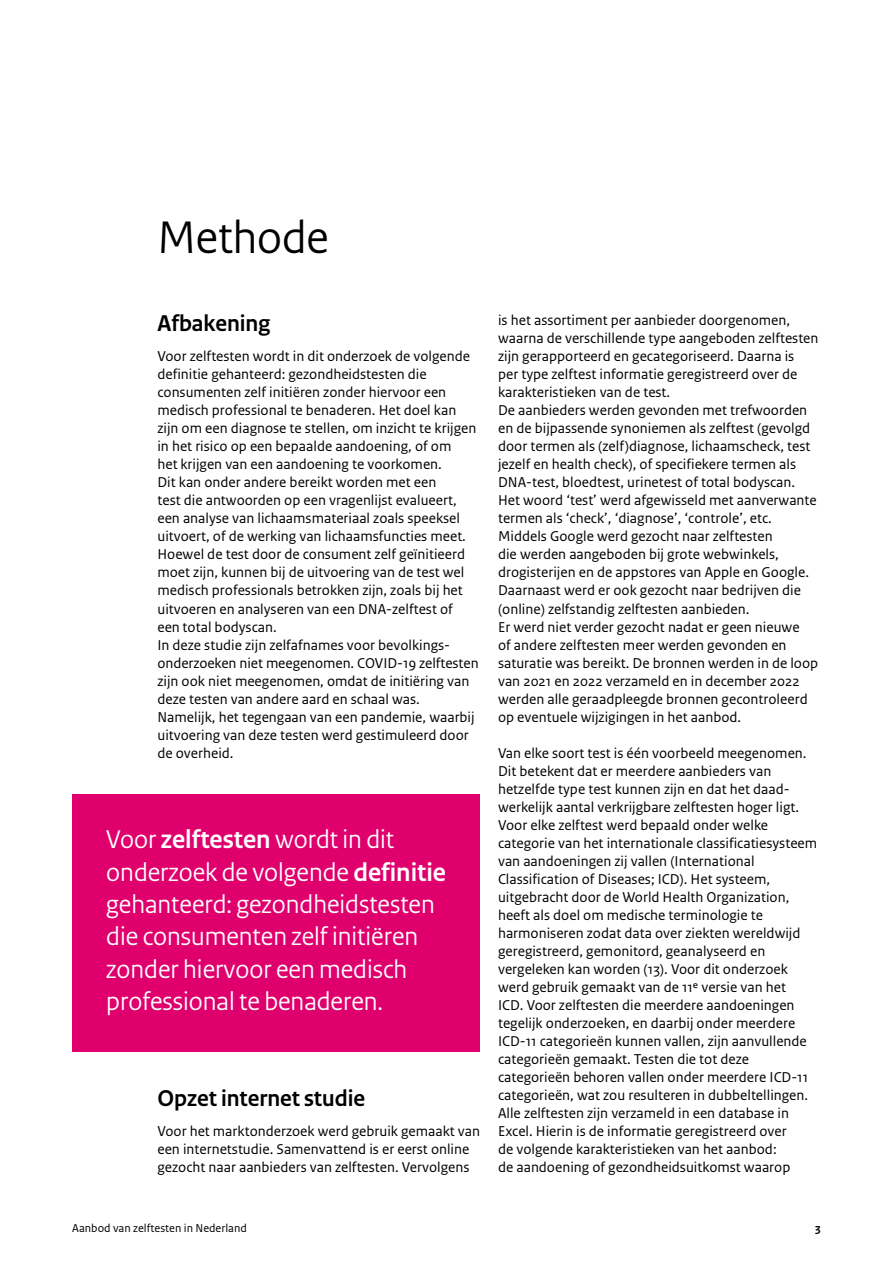
<style>
.page{position:relative;width:893px;height:1263px;background:#fff}
.page>*{position:absolute;margin:0;border:0;box-sizing:border-box;transform-origin:0 0}
.H2_Hoofdstuk_32pt__A4{font:48px "Rijksoverheid Sans Heading";color:#000}
.Quote_18pt{font:27px/32.4px "Rijksoverheid Sans Heading";color:#fff}
.H3_Paragraafkop_16pt__A4{font:700 24px "Rijksoverheid Sans Heading";color:#000}
.Body_10pt{font:15px/18px "Rijksoverheid Sans Text";color:#000}
.t1{font:12px "Rijksoverheid Sans Text";color:#000}
.t2{font:700 12px "Rijksoverheid Sans Text";color:#000}
.s1{font-weight:700}
</style>
<div class="page">
<div style="left:72px;top:794px;width:408px;height:257px;background:#e0006d"></div>
<h2 class="H2_Hoofdstuk_32pt__A4" style="left:157px;top:210px;width:173px">Methode</h2>
<h3 class="H3_Paragraafkop_16pt__A4" style="left:157px;top:310px;width:114px">Afbakening</h3>
<p class="Body_10pt" style="left:157px;top:348px;width:320px">Voor zelftesten wordt in dit onderzoek de volgende definitie gehanteerd: gezondheidstesten die consumenten zelf initiëren zonder hiervoor een medisch professional te benaderen. Het doel kan zijn om een diagnose te stellen, om inzicht te krijgen in het risico op een bepaalde aandoening, of om<br>het krijgen van een aandoening te voorkomen.</p>
<p class="Body_10pt" style="left:157px;top:474px;width:310px">Dit kan onder andere bereikt worden met een<br>test die antwoorden op een vragenlijst evalueert, een analyse van lichaamsmateriaal zoals speeksel uitvoert, of de werking van lichaamsfuncties meet.</p>
<p class="Body_10pt" style="left:157px;top:546px;width:309px">Hoewel de test door de consument zelf geïnitieerd moet zijn, kunnen bij de uitvoering van de test wel medisch professionals betrokken zijn, zoals bij het uitvoeren en analyseren van een DNA-zelftest of een total bodyscan.</p>
<p class="Body_10pt" style="left:157px;top:636px;width:323px">In deze studie zijn zelfafnames voor bevolkings&shy;onderzoeken niet meegenomen. COVID-19 zelftesten zijn ook niet meegenomen, omdat de initiëring van deze testen van andere aard en schaal was.<br>Namelijk, het tegengaan van een pandemie, waarbij uitvoering van deze testen werd gestimuleerd door de overheid.</p>
<p class="Quote_18pt" style="left:106px;top:824px;width:341px">Voor <span class="s1">zelftesten</span> wordt in dit onderzoek de volgende <span class="s1">definitie </span>gehanteerd: gezondheidstesten die consumenten zelf initiëren zonder hiervoor een medisch professional te benaderen.</p>
<h3 class="H3_Paragraafkop_16pt__A4" style="left:157px;top:1084px;width:209px">Opzet internet studie</h3>
<p class="Body_10pt" style="left:157px;top:1122px;width:324px">Voor het marktonderzoek werd gebruik gemaakt van een internetstudie. Samenvattend is er eerst online gezocht naar aanbieders van zelftesten. Vervolgens</p>
<p class="Body_10pt" style="left:498px;top:312px;width:322px">is het assortiment per aanbieder doorgenomen, waarna de verschillende type aangeboden zelftesten zijn gerapporteerd en gecategoriseerd. Daarna is<br>per type zelftest informatie geregistreerd over de karakteristieken van de test.</p>
<p class="Body_10pt" style="left:498px;top:402px;width:320px">De aanbieders werden gevonden met trefwoorden en de bijpassende synoniemen als zelftest (gevolgd door termen als (zelf)diagnose, lichaamscheck, test jezelf en health check), of specifiekere termen als DNA-test, bloedtest, urinetest of total bodyscan.<br>Het woord ‘test’ werd afgewisseld met aanverwante termen als ‘check’, ‘diagnose’, ‘controle’, etc.<br>Middels Google werd gezocht naar zelftesten<br>die werden aangeboden bij grote webwinkels, drogisterijen en de appstores van Apple en Google.<br>Daarnaast werd er ook gezocht naar bedrijven die (online) zelfstandig zelftesten aanbieden.</p>
<p class="Body_10pt" style="left:498px;top:618px;width:322px">Er werd niet verder gezocht nadat er geen nieuwe<br>of andere zelftesten meer werden gevonden en saturatie was bereikt. De bronnen werden in de loop van 2021 en 2022 verzameld en in december 2022 werden alle geraadpleegde bronnen gecontroleerd op eventuele wijzigingen in het aanbod.</p>
<p class="Body_10pt" style="left:498px;top:744px;width:310px">Van elke soort test is één voorbeeld meegenomen.<br>Dit betekent dat er meerdere aanbieders van hetzelfde type test kunnen zijn en dat het daad&shy;werkelijk aantal verkrijgbare zelftesten hoger ligt.</p>
<p class="Body_10pt" style="left:498px;top:816px;width:321px">Voor elke zelftest werd bepaald onder welke categorie van het internationale classificatiesysteem van aandoeningen zij vallen (International Classification of Diseases; ICD). Het systeem, uitgebracht door de World Health Organization, heeft als doel om medische terminologie te harmoniseren zodat data over ziekten wereldwijd geregistreerd, gemonitord, geanalyseerd en vergeleken kan worden (13). Voor dit onderzoek werd gebruik gemaakt van de 11e versie van het<br>ICD. Voor zelftesten die meerdere aandoeningen tegelijk onderzoeken, en daarbij onder meerdere ICD-11 categorieën kunnen vallen, zijn aanvullende categorieën gemaakt. Testen die tot deze categorieën behoren vallen onder meerdere ICD-11 categorieën, wat zou resulteren in dubbeltellingen.</p>
<p class="Body_10pt" style="left:498px;top:1104px;width:294px">Alle zelftesten zijn verzameld in een database in Excel. Hierin is de informatie geregistreerd over de volgende karakteristieken van het aanbod: de aandoening of gezondheidsuitkomst waarop</p>
<p class="t1" style="left:72px;top:1221px;width:176px">Aanbod van zelftesten in Nederland</p>
<p class="t2" style="left:815px;top:1221px;width:7px">3</p>
</div>
